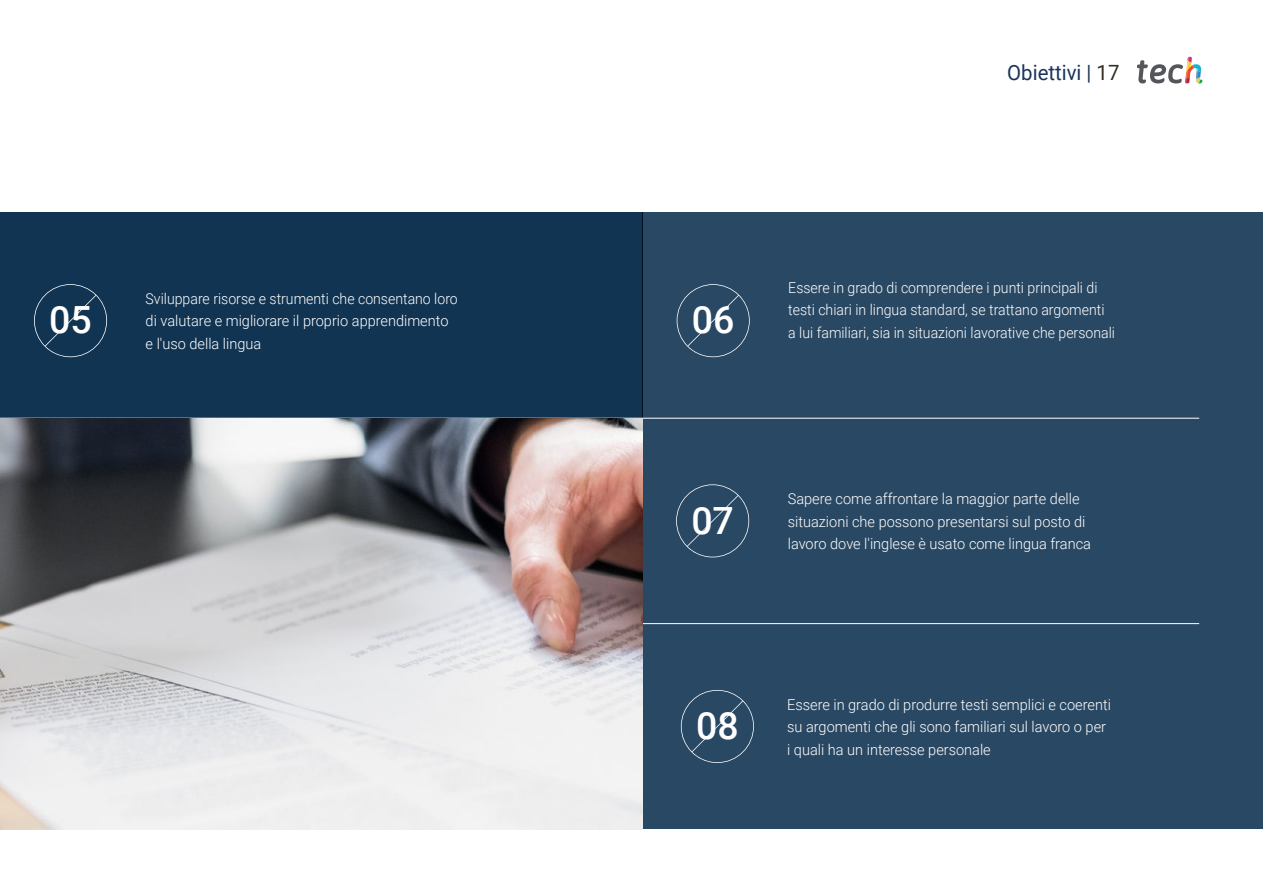
<style>
.page{position:relative;width:1263px;height:893px;background:#fff}
.page>*{position:absolute;margin:0;border:0;box-sizing:border-box;transform-origin:0 0}
.t1{font:500 37.5px "Roboto";color:#fff}
.t2{font:21px "Roboto";color:#1a355c}
.t3{font:300 15px/22.5px "Roboto";color:#fff;scale:.94 1}
.t4{font:300 15px/22.5px "Roboto";color:#fff}
.s1{color:#312e20}
</style>
<div class="page">
<svg style="left:1137px;top:57px;width:65px;height:27px"></svg>
<div style="left:0;top:213px;width:642px;height:616px;background:#113452"></div>
<div style="left:642px;top:213px;width:621px;height:616px;background:#294863"></div>
<svg style="left:677px;top:284px;width:73px;height:73px"></svg>
<svg style="left:681px;top:690px;width:73px;height:73px"></svg>
<svg style="left:34px;top:284px;width:73px;height:73px"></svg>
<svg style="left:676px;top:484px;width:73px;height:73px"></svg>
<hr style="left:0;top:418px;width:1199px;height:1px;background:#fff">
<hr style="left:0;top:623px;width:1199px;height:1px;background:#fff">
<img style="left:0;top:418px;width:642px;height:411px">
<h1 class="t1" style="left:49px;top:294px;width:44px">05</h1>
<p class="t3" style="left:146px;top:287px;width:334px">Sviluppare risorse e strumenti che consentano loro di valutare e migliorare il proprio apprendimento e l'uso della lingua</p>
<h2 class="t2" style="left:1007px;top:57px;width:114px">Obiettivi | <span class="s1">17</span></h2>
<h1 class="t1" style="left:692px;top:294px;width:44px">06</h1>
<p class="t3" style="left:788px;top:275px;width:349px">Essere in grado di comprendere i punti principali di testi chiari in lingua standard, se trattano argomenti a lui familiari, sia in situazioni lavorative che personali</p>
<h1 class="t1" style="left:691px;top:494px;width:44px">07</h1>
<p class="t4" style="left:788px;top:487px;width:305px">Sapere come affrontare la maggior parte delle situazioni che possono presentarsi sul posto di lavoro dove l'inglese è usato come lingua franca</p>
<h1 class="t1" style="left:696px;top:699px;width:44px">08</h1>
<p class="t4" style="left:787px;top:692px;width:325px">Essere in grado di produrre testi semplici e coerenti su argomenti che gli sono familiari sul lavoro o per i quali ha un interesse personale</p>
</div>
